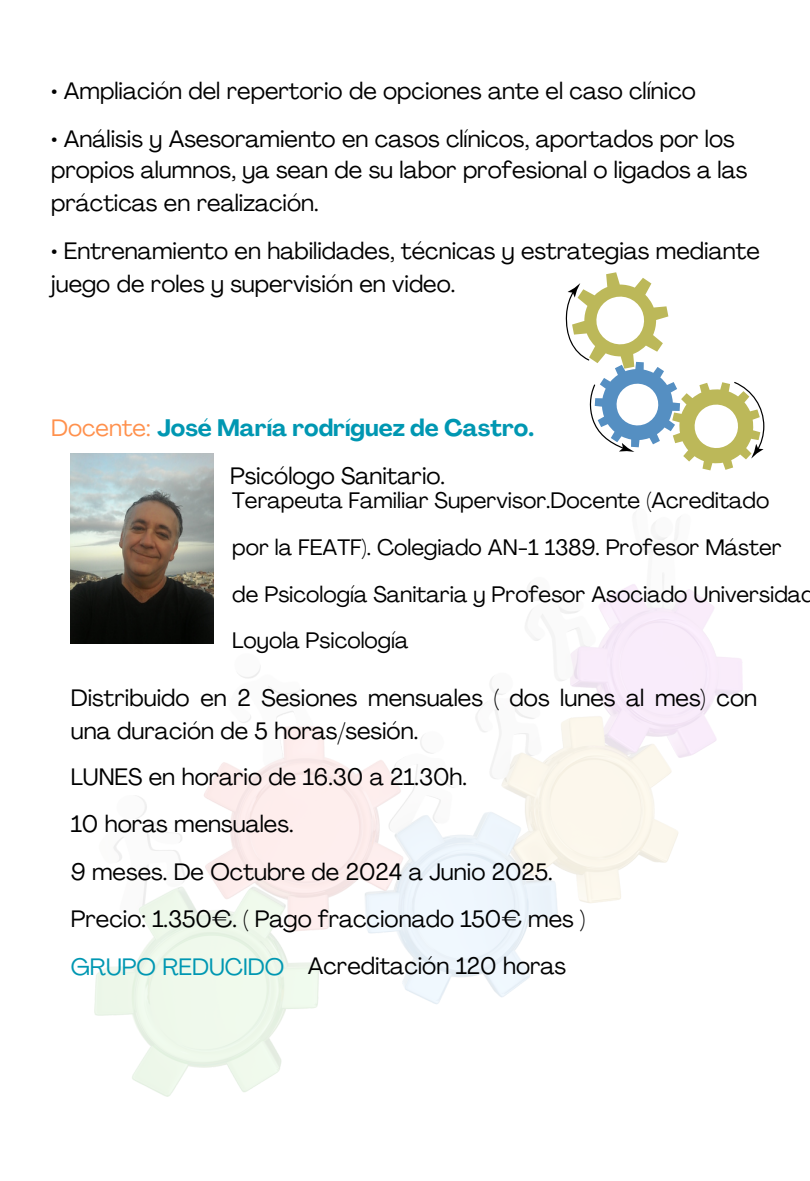
<style>
.page{position:relative;width:810px;height:1181px;background:#fff}
.page>*{position:absolute;margin:0;border:0;box-sizing:border-box;transform-origin:0 0}
.t1{font:23.55px/47.5px "Agrandir";color:#000}
.t2{font:700 23.55px/48px "Agrandir";color:#0097b2}
.t3{font:22.2px/47px "Agrandir";color:#000}
.s1{font-weight:400;color:#ff914d}
.s2{font-weight:400;color:#000}
.s3{color:#0097b2}
</style>
<div class="page">
<svg style="left:565px;top:272px;width:199px;height:198px"></svg>
<img style="left:95px;top:516px;width:648px;height:580px">
<img style="left:71px;top:453px;width:143px;height:190px">
<p class="t1" style="left:51px;top:69px;width:646px">• Ampliación del repertorio de opciones ante el caso clínico</p>
<p class="t1" style="left:51px;top:125px;width:698px;line-height:32.2px">• Análisis y Asesoramiento en casos clínicos, aportados por los propios alumnos, ya sean de su labor profesional o ligados a las prácticas en realización.</p>
<p class="t1" style="left:51px;top:237px;width:710px;line-height:32.7px">• Entrenamiento en habilidades, técnicas y estrategias mediante juego de roles y supervisión en video.</p>
<h1 class="t2" style="left:230px;top:406px;width:305px;text-indent:-179px"><span class="s1">Docente:</span> José María rodríguez de Castro.<br><span class="s2">Psicólogo Sanitario.</span></h1>
<h1 class="t3" style="left:232px;top:478px;width:584px">Terapeuta Familiar Supervisor.Docente (Acreditado<br>por la FEATF). Colegiado AN-1 1389. Profesor Máster<br>de Psicología Sanitaria y Profesor Asociado Universidad Loyola Psicología</h1>
<h1 class="t1" style="left:71px;top:684px;width:688px;line-height:32.7px">Distribuido en 2 Sesiones mensuales ( dos lunes al mes) con una duración de 5 horas/sesión.</h1>
<h1 class="t1" style="left:71px;top:755px;width:516px">LUNES en horario de 16.30 a 21.30h.<br>10 horas mensuales.<br>9 meses. De Octubre de 2024 a Junio 2025.<br>Precio: 1.350€. ( Pago fraccionado 150€ mes )<br><span class="s3">GRUPO REDUCIDO</span></h1>
<h1 class="t1" style="left:308px;top:944px;width:260px">Acreditación 120 horas</h1>
</div>
